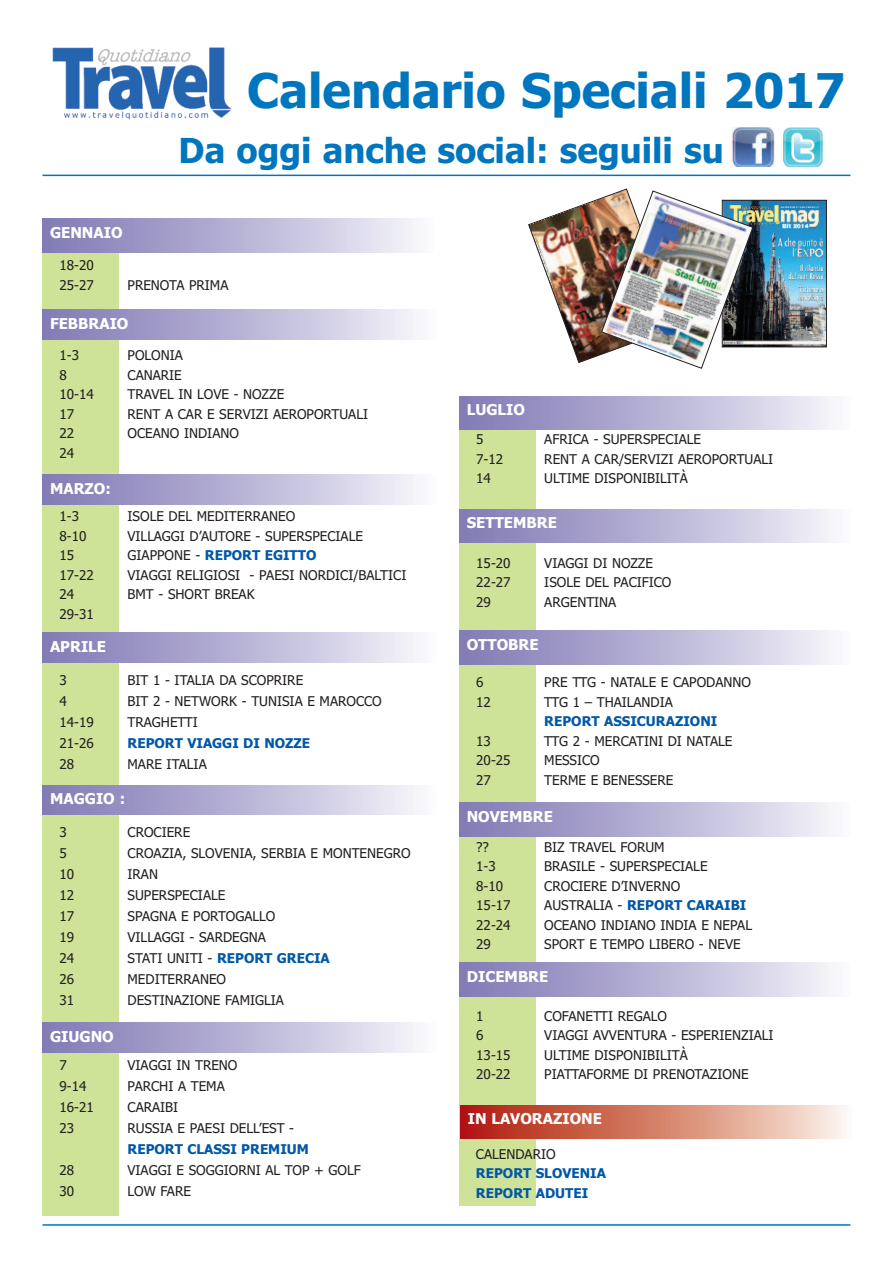
<style>
.page{position:relative;width:893px;height:1263px;background:#fff}
.page>*{position:absolute;margin:0;border:0;box-sizing:border-box;transform-origin:0 0}
.t1{font:700 48px "Tahoma";color:#0076be}
.t2{font:700 34.5px "Tahoma";color:#0076be}
.t3{font:700 15px "Tahoma";color:#fff}
.t4{font:13.5px/19.5px "Tahoma";color:#231f20}
.t5{font:700 13.5px/19.5px "Tahoma";color:#0157a8}
.s1{font-weight:400;color:#231f20}
</style>
<div class="page">
<div style="left:459px;top:398px;width:77px;height:808px;background:#cfe398"></div>
<hr style="left:43px;top:175px;width:807px;height:1px;background:#0076be">
<hr style="left:43px;top:1224px;width:807px;height:2px;background:#0076be">
<div style="left:459px;top:509px;width:391px;height:33px;background:linear-gradient(to right,#7d75b3,#f6f5fa)"></div>
<div style="left:459px;top:631px;width:391px;height:33px;background:linear-gradient(to right,#7d75b3,#f6f5fa)"></div>
<div style="left:459px;top:802px;width:391px;height:34px;background:linear-gradient(to right,#7d75b3,#f6f5fa)"></div>
<div style="left:459px;top:963px;width:391px;height:33px;background:linear-gradient(to right,#7d75b3,#f6f5fa)"></div>
<svg style="left:460px;top:1105px;width:386px;height:34px;background:#d4826f"></svg>
<div style="left:43px;top:227px;width:76px;height:989px;background:#cfe398"></div>
<div style="left:43px;top:310px;width:393px;height:30px;background:linear-gradient(to right,#7d76b3,#f6f6fa)"></div>
<div style="left:43px;top:475px;width:393px;height:29px;background:linear-gradient(to right,#7d76b3,#f6f6fa)"></div>
<div style="left:43px;top:632px;width:393px;height:30px;background:linear-gradient(to right,#7d76b3,#f6f6fa)"></div>
<div style="left:43px;top:785px;width:393px;height:30px;background:linear-gradient(to right,#7d76b3,#f6f6fa)"></div>
<div style="left:43px;top:1023px;width:393px;height:30px;background:linear-gradient(to right,#7d76b3,#f6f6fa)"></div>
<img style="left:754px;top:202px;width:71px;height:143px">
<div style="left:722px;top:200px;width:105px;height:147px;border:1px solid #231f20"></div>
<img style="left:731px;top:128px;width:44px;height:39px">
<img style="left:782px;top:128px;width:41px;height:39px">
<img style="left:52px;top:48px;width:180px;height:72px">
<div style="left:459px;top:396px;width:391px;height:34px;background:linear-gradient(to right,#7d75b3,#f6f5fa)"></div>
<div style="left:43px;top:219px;width:391px;height:33px;background:linear-gradient(to right,#7d76b3,#f6f6fb)"></div>
<img style="left:528px;top:188px;width:226px;height:181px">
<h1 class="t1" style="left:247px;top:63px;width:600px">Calendario Speciali 2017</h1>
<h2 class="t2" style="left:179px;top:131px;width:547px">Da oggi anche social: seguili su</h2>
<p class="t3" style="left:50px;top:224px;width:74px">GENNAIO</p>
<p class="t4" style="left:60px;top:256px;width:36px">18-20<br>25-27</p>
<p class="t4" style="left:128px;top:275px;width:102px">PRENOTA PRIMA</p>
<p class="t3" style="left:50px;top:315px;width:80px">FEBBRAIO</p>
<p class="t4" style="left:60px;top:346px;width:21px">1-3</p>
<p class="t4" style="left:128px;top:346px;width:57px">POLONIA</p>
<p class="t4" style="left:60px;top:365px;width:9px">8</p>
<p class="t4" style="left:128px;top:365px;width:56px">CANARIE</p>
<p class="t4" style="left:60px;top:385px;width:36px">10-14</p>
<p class="t4" style="left:128px;top:385px;width:158px">TRAVEL IN LOVE - NOZZE</p>
<p class="t4" style="left:60px;top:404px;width:16px">17</p>
<p class="t4" style="left:128px;top:404px;width:242px">RENT A CAR E SERVIZI AEROPORTUALI</p>
<p class="t4" style="left:60px;top:424px;width:16px">22</p>
<p class="t4" style="left:128px;top:424px;width:113px">OCEANO INDIANO</p>
<p class="t4" style="left:60px;top:443px;width:16px">24</p>
<p class="t3" style="left:50px;top:480px;width:62px">MARZO:</p>
<p class="t4" style="left:60px;top:507px;width:21px">1-3</p>
<p class="t4" style="left:128px;top:507px;width:169px">ISOLE DEL MEDITERRANEO</p>
<p class="t4" style="left:60px;top:526px;width:29px">8-10</p>
<p class="t4" style="left:128px;top:526px;width:237px">VILLAGGI D’AUTORE - SUPERSPECIALE</p>
<p class="t4" style="left:60px;top:546px;width:16px">15</p>
<p class="t5" style="left:128px;top:546px;width:190px"><span class="s1">GIAPPONE -</span> REPORT EGITTO</p>
<p class="t4" style="left:60px;top:565px;width:36px">17-22</p>
<p class="t4" style="left:128px;top:565px;width:280px">VIAGGI RELIGIOSI - PAESI NORDICI/BALTICI</p>
<p class="t4" style="left:60px;top:585px;width:16px">24</p>
<p class="t4" style="left:128px;top:585px;width:129px">BMT - SHORT BREAK</p>
<p class="t4" style="left:60px;top:604px;width:36px">29-31</p>
<p class="t3" style="left:50px;top:637px;width:58px">APRILE</p>
<p class="t4" style="left:60px;top:670px;width:9px">3</p>
<p class="t4" style="left:128px;top:670px;width:177px">BIT 1 - ITALIA DA SCOPRIRE</p>
<p class="t4" style="left:60px;top:691px;width:9px">4</p>
<p class="t4" style="left:128px;top:691px;width:256px">BIT 2 - NETWORK - TUNISIA E MAROCCO</p>
<p class="t4" style="left:60px;top:712px;width:36px">14-19</p>
<p class="t4" style="left:128px;top:712px;width:72px">TRAGHETTI</p>
<p class="t4" style="left:60px;top:733px;width:36px">21-26</p>
<p class="t5" style="left:128px;top:733px;width:184px">REPORT VIAGGI DI NOZZE</p>
<p class="t4" style="left:60px;top:754px;width:16px">28</p>
<p class="t4" style="left:128px;top:754px;width:81px">MARE ITALIA</p>
<p class="t3" style="left:50px;top:790px;width:77px">MAGGIO :</p>
<p class="t4" style="left:60px;top:822px;width:9px">3</p>
<p class="t4" style="left:128px;top:822px;width:64px">CROCIERE</p>
<p class="t4" style="left:60px;top:843px;width:9px">5</p>
<p class="t4" style="left:128px;top:843px;width:285px">CROAZIA, SLOVENIA, SERBIA E MONTENEGRO</p>
<p class="t4" style="left:60px;top:864px;width:16px">10</p>
<p class="t4" style="left:128px;top:864px;width:32px">IRAN</p>
<p class="t4" style="left:60px;top:885px;width:16px">12</p>
<p class="t4" style="left:128px;top:885px;width:99px">SUPERSPECIALE</p>
<p class="t4" style="left:60px;top:906px;width:16px">17</p>
<p class="t4" style="left:128px;top:906px;width:149px">SPAGNA E PORTOGALLO</p>
<p class="t4" style="left:60px;top:927px;width:16px">19</p>
<p class="t4" style="left:128px;top:927px;width:140px">VILLAGGI - SARDEGNA</p>
<p class="t4" style="left:60px;top:948px;width:16px">24</p>
<p class="t5" style="left:128px;top:948px;width:204px"><span class="s1">STATI UNITI -</span> REPORT GRECIA</p>
<p class="t4" style="left:60px;top:969px;width:16px">26</p>
<p class="t4" style="left:128px;top:969px;width:100px">MEDITERRANEO</p>
<p class="t4" style="left:60px;top:990px;width:16px">31</p>
<p class="t4" style="left:128px;top:990px;width:158px">DESTINAZIONE FAMIGLIA</p>
<p class="t3" style="left:50px;top:1028px;width:65px">GIUGNO</p>
<p class="t4" style="left:60px;top:1056px;width:9px">7</p>
<p class="t4" style="left:128px;top:1056px;width:111px">VIAGGI IN TRENO</p>
<p class="t4" style="left:60px;top:1077px;width:29px">9-14</p>
<p class="t4" style="left:128px;top:1077px;width:99px">PARCHI A TEMA</p>
<p class="t4" style="left:60px;top:1098px;width:36px">16-21</p>
<p class="t4" style="left:128px;top:1098px;width:52px">CARAIBI</p>
<p class="t4" style="left:60px;top:1119px;width:16px">23</p>
<p class="t4" style="left:128px;top:1119px;width:168px">RUSSIA E PAESI DELL’EST -</p>
<p class="t5" style="left:128px;top:1140px;width:183px">REPORT CLASSI PREMIUM</p>
<p class="t4" style="left:60px;top:1161px;width:16px">28</p>
<p class="t4" style="left:128px;top:1161px;width:235px">VIAGGI E SOGGIORNI AL TOP + GOLF</p>
<p class="t4" style="left:60px;top:1182px;width:16px">30</p>
<p class="t4" style="left:128px;top:1182px;width:65px">LOW FARE</p>
<p class="t3" style="left:467px;top:401px;width:60px">LUGLIO</p>
<p class="t4" style="left:476px;top:430px;width:9px">5</p>
<p class="t4" style="left:544px;top:430px;width:158px">AFRICA - SUPERSPECIALE</p>
<p class="t4" style="left:476px;top:449px;width:29px">7-12</p>
<p class="t4" style="left:544px;top:449px;width:230px">RENT A CAR/SERVIZI AEROPORTUALI</p>
<p class="t4" style="left:476px;top:469px;width:16px">14</p>
<p class="t4" style="left:544px;top:469px;width:145px">ULTIME DISPONIBILITÀ</p>
<p class="t3" style="left:467px;top:514px;width:92px">SETTEMBRE</p>
<p class="t4" style="left:476px;top:553px;width:36px">15-20</p>
<p class="t4" style="left:544px;top:553px;width:110px">VIAGGI DI NOZZE</p>
<p class="t4" style="left:476px;top:573px;width:36px">22-27</p>
<p class="t4" style="left:544px;top:573px;width:129px">ISOLE DEL PACIFICO</p>
<p class="t4" style="left:476px;top:592px;width:16px">29</p>
<p class="t4" style="left:544px;top:592px;width:74px">ARGENTINA</p>
<p class="t3" style="left:467px;top:636px;width:73px">OTTOBRE</p>
<p class="t4" style="left:476px;top:673px;width:9px">6</p>
<p class="t4" style="left:544px;top:673px;width:208px">PRE TTG - NATALE E CAPODANNO</p>
<p class="t4" style="left:476px;top:692px;width:16px">12</p>
<p class="t4" style="left:544px;top:692px;width:130px">TTG 1 – THAILANDIA</p>
<p class="t5" style="left:544px;top:712px;width:174px">REPORT ASSICURAZIONI</p>
<p class="t4" style="left:476px;top:731px;width:16px">13</p>
<p class="t4" style="left:544px;top:731px;width:190px">TTG 2 - MERCATINI DI NATALE</p>
<p class="t4" style="left:476px;top:751px;width:36px">20-25</p>
<p class="t4" style="left:544px;top:751px;width:57px">MESSICO</p>
<p class="t4" style="left:476px;top:770px;width:16px">27</p>
<p class="t4" style="left:544px;top:770px;width:131px">TERME E BENESSERE</p>
<p class="t3" style="left:467px;top:808px;width:88px">NOVEMBRE</p>
<p class="t4" style="left:476px;top:837px;width:14px">??</p>
<p class="t4" style="left:544px;top:837px;width:122px">BIZ TRAVEL FORUM</p>
<p class="t4" style="left:476px;top:857px;width:21px">1-3</p>
<p class="t4" style="left:544px;top:857px;width:165px">BRASILE - SUPERSPECIALE</p>
<p class="t4" style="left:476px;top:876px;width:29px">8-10</p>
<p class="t4" style="left:544px;top:876px;width:137px">CROCIERE D’INVERNO</p>
<p class="t4" style="left:476px;top:896px;width:36px">15-17</p>
<p class="t5" style="left:544px;top:896px;width:204px"><span class="s1">AUSTRALIA -</span> REPORT CARAIBI</p>
<p class="t4" style="left:476px;top:915px;width:36px">22-24</p>
<p class="t4" style="left:544px;top:915px;width:209px">OCEANO INDIANO INDIA E NEPAL</p>
<p class="t4" style="left:476px;top:935px;width:16px">29</p>
<p class="t4" style="left:544px;top:935px;width:198px">SPORT E TEMPO LIBERO - NEVE</p>
<p class="t3" style="left:467px;top:968px;width:83px">DICEMBRE</p>
<p class="t4" style="left:476px;top:1006px;width:9px">1</p>
<p class="t4" style="left:544px;top:1006px;width:124px">COFANETTI REGALO</p>
<p class="t4" style="left:476px;top:1026px;width:9px">6</p>
<p class="t4" style="left:544px;top:1026px;width:231px">VIAGGI AVVENTURA - ESPERIENZIALI</p>
<p class="t4" style="left:476px;top:1045px;width:36px">13-15</p>
<p class="t4" style="left:544px;top:1045px;width:145px">ULTIME DISPONIBILITÀ</p>
<p class="t4" style="left:476px;top:1065px;width:36px">20-22</p>
<p class="t4" style="left:544px;top:1065px;width:206px">PIATTAFORME DI PRENOTAZIONE</p>
<p class="t3" style="left:468px;top:1110px;width:136px">IN LAVORAZIONE</p>
<p class="t4" style="left:476px;top:1144px;width:81px">CALENDARIO</p>
<p class="t5" style="left:476px;top:1164px;width:132px">REPORT SLOVENIA<br>REPORT ADUTEI</p>
</div>
